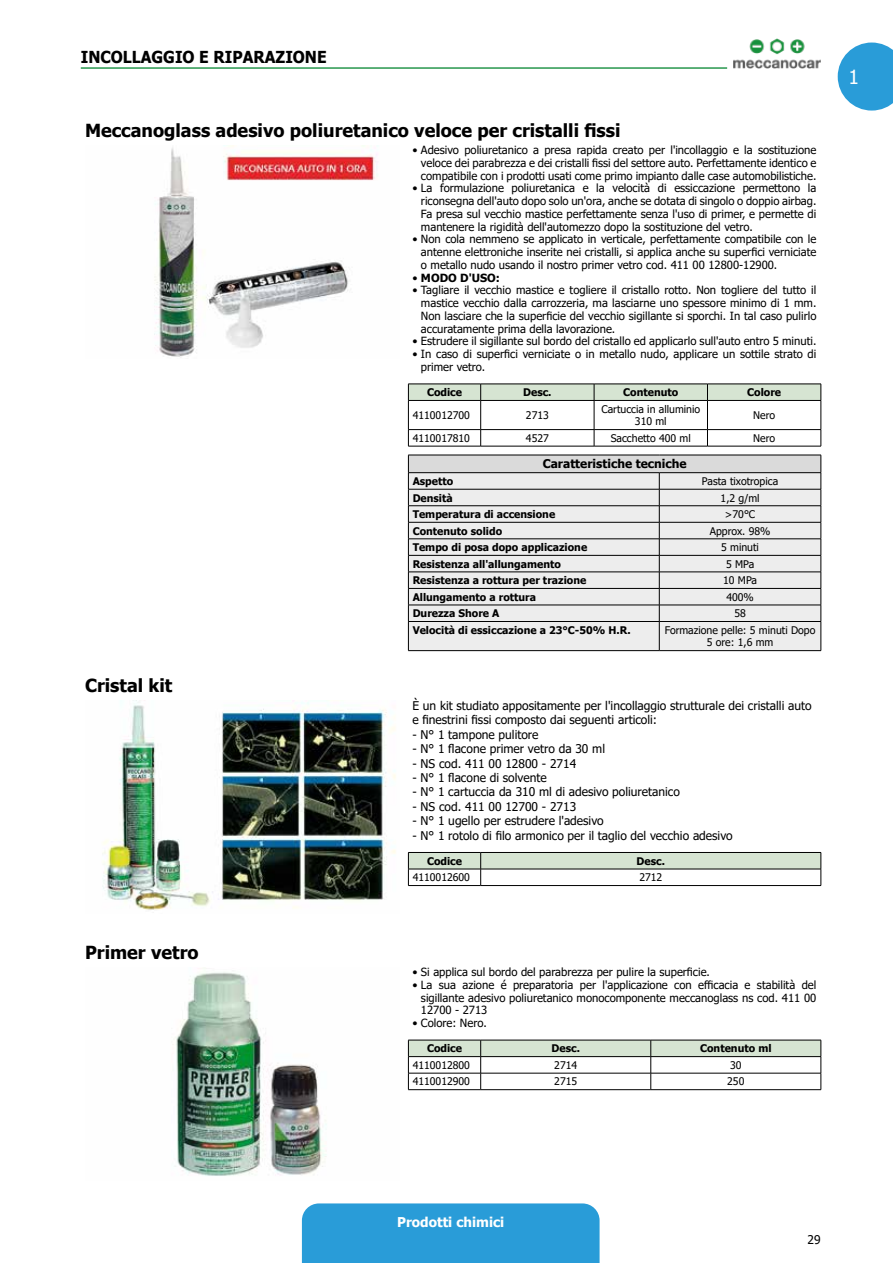
<style>
.page{position:relative;width:893px;height:1263px;background:#fff}
.page>*{position:absolute;margin:0;border:0;box-sizing:border-box;transform-origin:0 0}
.t1{font:19.5px "Tahoma";color:#fff}
.t2{font:700 18px "Tahoma";color:#000}
.t3{font:700 16.5px "Tahoma";color:#000;scale:.95 1}
.t4{font:700 13.5px "Tahoma";color:#fff}
.t5{font:12px/14.4px "Tahoma";color:#000}
.t6{font:700 12px "Tahoma";color:#000}
.t7{font:11.25px/12.8px "Tahoma";color:#000;text-align:justify}
.t8{font:700 11.25px "Tahoma";color:#000}
.t9{font:700 10.5px "Tahoma";color:#000}
.t10{font:10.5px/12.6px "Tahoma";color:#000;text-align:center}
.s1{font-weight:400}
</style>
<div class="page">
<div style="left:302px;top:1203px;width:298px;height:60px;background:#299cd8"></div>
<svg style="left:838px;top:43px;width:55px;height:68px;background:#4aabde"></svg>
<img style="left:733px;top:38px;width:88px;height:31px">
<hr style="left:81px;top:67px;width:646px;height:2px;background:#28974e">
<img style="left:154px;top:146px;width:224px;height:212px">
<svg style="left:408px;top:384px;width:414px;height:62px"></svg>
<hr style="left:408px;top:446px;width:73px;height:1px;background:#000">
<hr style="left:481px;top:446px;width:113px;height:1px;background:#000">
<hr style="left:594px;top:446px;width:113px;height:1px;background:#000">
<hr style="left:707px;top:446px;width:114px;height:1px;background:#000">
<div style="left:408px;top:455px;width:413px;height:18px;background:#dadada"></div>
<div style="left:409px;top:473px;width:412px;height:177px;background:#ededed"></div>
<hr style="left:408px;top:455px;width:251px;height:1px;background:#000">
<hr style="left:659px;top:455px;width:162px;height:1px;background:#000">
<hr style="left:408px;top:472px;width:251px;height:1px;background:#000">
<hr style="left:659px;top:472px;width:162px;height:1px;background:#000">
<hr style="left:408px;top:489px;width:251px;height:1px;background:#000">
<hr style="left:659px;top:489px;width:162px;height:1px;background:#000">
<hr style="left:408px;top:505px;width:251px;height:1px;background:#000">
<hr style="left:659px;top:505px;width:162px;height:1px;background:#000">
<hr style="left:408px;top:522px;width:251px;height:1px;background:#000">
<hr style="left:659px;top:522px;width:162px;height:1px;background:#000">
<hr style="left:408px;top:539px;width:251px;height:1px;background:#000">
<hr style="left:659px;top:539px;width:162px;height:1px;background:#000">
<hr style="left:408px;top:555px;width:251px;height:1px;background:#000">
<hr style="left:659px;top:555px;width:162px;height:1px;background:#000">
<hr style="left:408px;top:572px;width:251px;height:1px;background:#000">
<hr style="left:659px;top:572px;width:162px;height:1px;background:#000">
<hr style="left:408px;top:588px;width:251px;height:1px;background:#000">
<hr style="left:659px;top:588px;width:162px;height:1px;background:#000">
<hr style="left:408px;top:605px;width:251px;height:1px;background:#000">
<hr style="left:659px;top:605px;width:162px;height:1px;background:#000">
<hr style="left:408px;top:621px;width:251px;height:1px;background:#000">
<svg style="left:408px;top:455px;width:1px;height:195px"></svg>
<hr style="left:659px;top:621px;width:162px;height:1px;background:#000">
<svg style="left:659px;top:473px;width:1px;height:177px"></svg>
<svg style="left:821px;top:455px;width:1px;height:195px"></svg>
<hr style="left:408px;top:650px;width:251px;height:1px;background:#000">
<hr style="left:659px;top:650px;width:162px;height:1px;background:#000">
<img style="left:102px;top:702px;width:294px;height:208px">
<svg style="left:408px;top:852px;width:414px;height:33px"></svg>
<hr style="left:408px;top:885px;width:73px;height:1px;background:#000">
<hr style="left:481px;top:885px;width:340px;height:1px;background:#000">
<img style="left:172px;top:972px;width:155px;height:204px">
<svg style="left:408px;top:1040px;width:414px;height:49px"></svg>
<hr style="left:408px;top:1089px;width:73px;height:1px;background:#000">
<hr style="left:481px;top:1089px;width:170px;height:1px;background:#000">
<hr style="left:651px;top:1089px;width:170px;height:1px;background:#000">
<h3 class="t3" style="left:81px;top:45px;width:56px">Incollagg</h3>
<h3 class="t3" style="left:175px;top:45px;width:161px">io e riparazione</h3>
<h2 class="t2" style="left:85px;top:118px;width:537px">Meccanoglass adesivo poliuretanico veloce per cristalli fissi</h2>
<p class="t7" style="left:421px;top:144px;width:397px;text-indent:-9px">• Adesivo poliuretanico a presa rapida creato per l'incollaggio e la sostituzione veloce dei parabrezza e dei cristalli fissi del settore auto. Perfettamente identico e compatibile con i prodotti usati come primo impianto dalle case automobilistiche.</p>
<p class="t7" style="left:421px;top:183px;width:397px;text-indent:-9px">• La formulazione poliuretanica e la velocità di essiccazione permettono la riconsegna dell'auto dopo solo un'ora, anche se dotata di singolo o doppio airbag.<br>Fa presa sul vecchio mastice perfettamente senza l'uso di primer, e permette di mantenere la rigidità dell'automezzo dopo la sostituzione del vetro.</p>
<p class="t7" style="left:421px;top:234px;width:397px;text-indent:-9px">• Non cola nemmeno se applicato in verticale, perfettamente compatibile con le antenne elettroniche inserite nei cristalli, si applica anche su superfici verniciate o metallo nudo usando il nostro primer vetro cod. 411 00 12800-12900.</p>
<p class="t8" style="left:412px;top:270px;width:28px"><span class="s1">•</span> MODO</p>
<p class="t8" style="left:460px;top:270px;width:41px">D'USO:</p>
<p class="t7" style="left:421px;top:285px;width:397px;text-indent:-9px">• Tagliare il vecchio mastice e togliere il cristallo rotto. Non togliere del tutto il mastice vecchio dalla carrozzeria, ma lasciarne uno spessore minimo di 1 mm.<br>Non lasciare che la superficie del vecchio sigillante si sporchi. In tal caso pulirlo accuratamente prima della lavorazione.</p>
<p class="t7" style="left:412px;top:336px;width:405px">• Estrudere il sigillante sul bordo del cristallo ed applicarlo sull'auto entro 5 minuti.</p>
<p class="t7" style="left:421px;top:348px;width:397px;text-indent:-9px">• In caso di superfici verniciate o in metallo nudo, applicare un sottile strato di primer vetro.</p>
<p class="t9" style="left:427px;top:385px;width:37px">Codice</p>
<p class="t9" style="left:523px;top:385px;width:30px">Desc.</p>
<p class="t9" style="left:623px;top:385px;width:57px">Contenuto</p>
<p class="t9" style="left:747px;top:385px;width:35px">Colore</p>
<p class="t10" style="left:413px;top:409px;width:59px">4110012700</p>
<p class="t10" style="left:526px;top:409px;width:24px">2713</p>
<p class="t10" style="left:601px;top:403px;width:100px">Cartuccia in alluminio<br>310 ml</p>
<p class="t10" style="left:753px;top:409px;width:23px">Nero</p>
<p class="t10" style="left:413px;top:432px;width:59px">4110017810</p>
<p class="t10" style="left:526px;top:432px;width:24px">4527</p>
<p class="t10" style="left:611px;top:432px;width:82px">Sacchetto 400 ml</p>
<p class="t10" style="left:753px;top:432px;width:23px">Nero</p>
<p class="t6" style="left:543px;top:456px;width:145px">Caratteristiche tecniche</p>
<p class="t9" style="left:413px;top:474px;width:42px">Aspetto</p>
<p class="t10" style="left:702px;top:475px;width:78px">Pasta tixotropica</p>
<p class="t9" style="left:413px;top:490px;width:42px">Densità</p>
<p class="t10" style="left:721px;top:492px;width:40px">1,2 g/ml</p>
<p class="t9" style="left:413px;top:507px;width:144px">Temperatura di accensione</p>
<p class="t10" style="left:725px;top:508px;width:32px">&gt;70°C</p>
<p class="t9" style="left:413px;top:523px;width:91px">Contenuto solido</p>
<p class="t10" style="left:710px;top:525px;width:62px">Approx. 98%</p>
<p class="t9" style="left:413px;top:540px;width:176px">Tempo di posa dopo applicazione</p>
<p class="t10" style="left:721px;top:542px;width:39px">5 minuti</p>
<p class="t9" style="left:413px;top:556px;width:150px">Resistenza all'allungamento</p>
<p class="t10" style="left:726px;top:558px;width:30px">5 MPa</p>
<p class="t9" style="left:413px;top:573px;width:175px">Resistenza a rottura per trazione</p>
<p class="t10" style="left:723px;top:575px;width:35px">10 MPa</p>
<p class="t9" style="left:413px;top:589px;width:125px">Allungamento a rottura</p>
<p class="t10" style="left:726px;top:591px;width:29px">400%</p>
<p class="t9" style="left:413px;top:606px;width:88px">Durezza Shore A</p>
<p class="t10" style="left:734px;top:608px;width:13px">58</p>
<p class="t9" style="left:413px;top:623px;width:220px">Velocità di essiccazione a 23°C-50% H.R.</p>
<p class="t10" style="left:665px;top:624px;width:152px">Formazione pelle: 5 minuti Dopo<br>5 ore: 1,6 mm</p>
<h2 class="t2" style="left:85px;top:673px;width:89px">Cristal kit</h2>
<p class="t5" style="left:412px;top:699px;width:401px">È un kit studiato appositamente per l'incollaggio strutturale dei cristalli auto e finestrini fissi composto dai seguenti articoli:</p>
<p class="t5" style="left:412px;top:728px;width:128px">- N° 1 tampone pulitore</p>
<p class="t5" style="left:412px;top:742px;width:194px">- N° 1 flacone primer vetro da 30 ml</p>
<p class="t5" style="left:412px;top:757px;width:165px">- NS cod. 411 00 12800 - 2714</p>
<p class="t5" style="left:412px;top:771px;width:136px">- N° 1 flacone di solvente</p>
<p class="t5" style="left:412px;top:785px;width:269px">- N° 1 cartuccia da 310 ml di adesivo poliuretanico</p>
<p class="t5" style="left:412px;top:800px;width:165px">- NS cod. 411 00 12700 - 2713</p>
<p class="t5" style="left:412px;top:814px;width:193px">- N° 1 ugello per estrudere l'adesivo</p>
<p class="t5" style="left:412px;top:829px;width:322px">- N° 1 rotolo di filo armonico per il taglio del vecchio adesivo</p>
<p class="t9" style="left:427px;top:853px;width:37px">Codice</p>
<p class="t9" style="left:637px;top:853px;width:30px">Desc.</p>
<p class="t10" style="left:413px;top:872px;width:59px">4110012600</p>
<p class="t10" style="left:639px;top:872px;width:24px">2712</p>
<h2 class="t2" style="left:85px;top:940px;width:115px">Primer vetro</h2>
<p class="t7" style="left:412px;top:966px;width:299px">• Si applica sul bordo del parabrezza per pulire la superficie.</p>
<p class="t7" style="left:421px;top:979px;width:397px;text-indent:-9px">• La sua azione é preparatoria per l'applicazione con efficacia e stabilità del sigillante adesivo poliuretanico monocomponente meccanoglass ns cod. 411 00<br>12700 - 2713</p>
<p class="t7" style="left:412px;top:1017px;width:76px">• Colore: Nero.</p>
<p class="t9" style="left:427px;top:1041px;width:37px">Codice</p>
<p class="t9" style="left:551px;top:1041px;width:30px">Desc.</p>
<p class="t9" style="left:700px;top:1041px;width:73px">Contenuto ml</p>
<p class="t10" style="left:413px;top:1059px;width:59px">4110012800</p>
<p class="t10" style="left:554px;top:1059px;width:24px">2714</p>
<p class="t10" style="left:730px;top:1059px;width:13px">30</p>
<p class="t10" style="left:413px;top:1076px;width:59px">4110012900</p>
<p class="t10" style="left:554px;top:1076px;width:24px">2715</p>
<p class="t10" style="left:727px;top:1076px;width:19px">250</p>
<h1 class="t1" style="left:848px;top:64px;width:12px">1</h1>
<p class="t4" style="left:397px;top:1212px;width:109px">Prodotti chimici</p>
<p class="t5" style="left:808px;top:1233px;width:15px">29</p>
</div>
